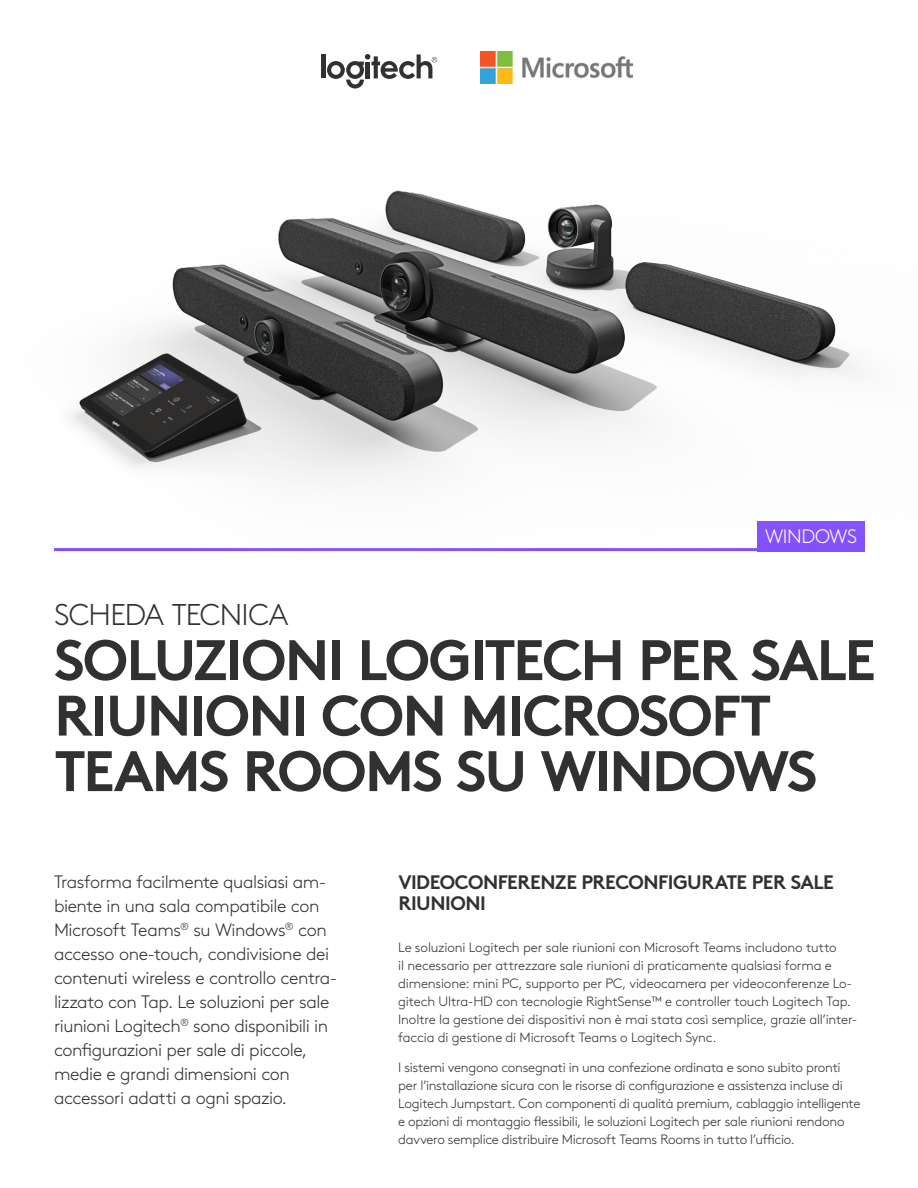
<style>
.page{position:relative;width:918px;height:1188px;background:#fff}
.page>*{position:absolute;margin:0;border:0;box-sizing:border-box;transform-origin:0 0}
.H1_Sub{font:700 57px/55.5px "Brown Pro";letter-spacing:-.03em;color:#2f3132}
.H1_Sub-2{font:300 30px "Brown Pro";letter-spacing:-.03em;color:#2f3132}
.t1{font:700 19.5px/21px "Brown Pro";letter-spacing:-.025em;color:#2f3132}
.t2{font:300 19.5px "Brown Pro";letter-spacing:-.025em;color:#fff}
.t3{font:300 18px/24px "Brown Pro";letter-spacing:-.025em;color:#2f3132}
.t4{font:300 13.5px/18px "Brown Pro";letter-spacing:-.015em;color:#2f3132}
</style>
<div class="page">
<img style="left:54px;top:190px;width:811px;height:362px">
<hr style="left:321px;top:54px;width:4px;height:24px;background:#2f3132">
<svg style="left:327px;top:54px;width:110px;height:34px"></svg>
<hr style="left:366px;top:62px;width:4px;height:16px;background:#2f3132">
<img style="left:481px;top:51px;width:152px;height:33px">
<p class="t2" style="left:765px;top:522px;width:94px">WINDOWS</p>
<p class="H1_Sub-2" style="left:54px;top:592px;width:236px">SCHEDA TECNICA</p>
<p class="H1_Sub" style="left:54px;top:626px;width:823px">SOLUZIONI LOGITECH PER SALE<br>RIUNIONI CON MICROSOFT<br>TEAMS ROOMS SU WINDOWS</p>
<p class="t3" style="left:54px;top:868px;width:285px">Trasforma facilmente qualsiasi am&shy;biente in una sala compatibile con Microsoft Teams<sup>®</sup> su Windows<sup>®</sup> con accesso one-touch, condivisione dei contenuti wireless e controllo centra&shy;lizzato con Tap. Le soluzioni per sale riunioni Logitech<sup>®</sup> sono disponibili in configurazioni per sale di piccole, medie e grandi dimensioni con accessori adatti a ogni spazio.</p>
<p class="t1" style="left:398px;top:870px;width:437px">VIDEOCONFERENZE PRECONFIGURATE PER SALE<br>RIUNIONI</p>
<p class="t4" style="left:398px;top:937px;width:461px">Le soluzioni Logitech per sale riunioni con Microsoft Teams includono tutto<br>il necessario per attrezzare sale riunioni di praticamente qualsiasi forma e dimensione: mini PC, supporto per PC, videocamera per videoconferenze Lo&shy;gitech Ultra-HD con tecnologie RightSense™ e controller touch Logitech Tap.<br>Inoltre la gestione dei dispositivi non è mai stata così semplice, grazie all’inter&shy;faccia di gestione di Microsoft Teams o Logitech Sync.</p>
<p class="t4" style="left:398px;top:1057px;width:464px">I sistemi vengono consegnati in una confezione ordinata e sono subito pronti per l’installazione sicura con le risorse di configurazione e assistenza incluse di Logitech Jumpstart. Con componenti di qualità premium, cablaggio intelligente e opzioni di montaggio flessibili, le soluzioni Logitech per sale riunioni rendono davvero semplice distribuire Microsoft Teams Rooms in tutto l’ufficio.</p>
</div>
